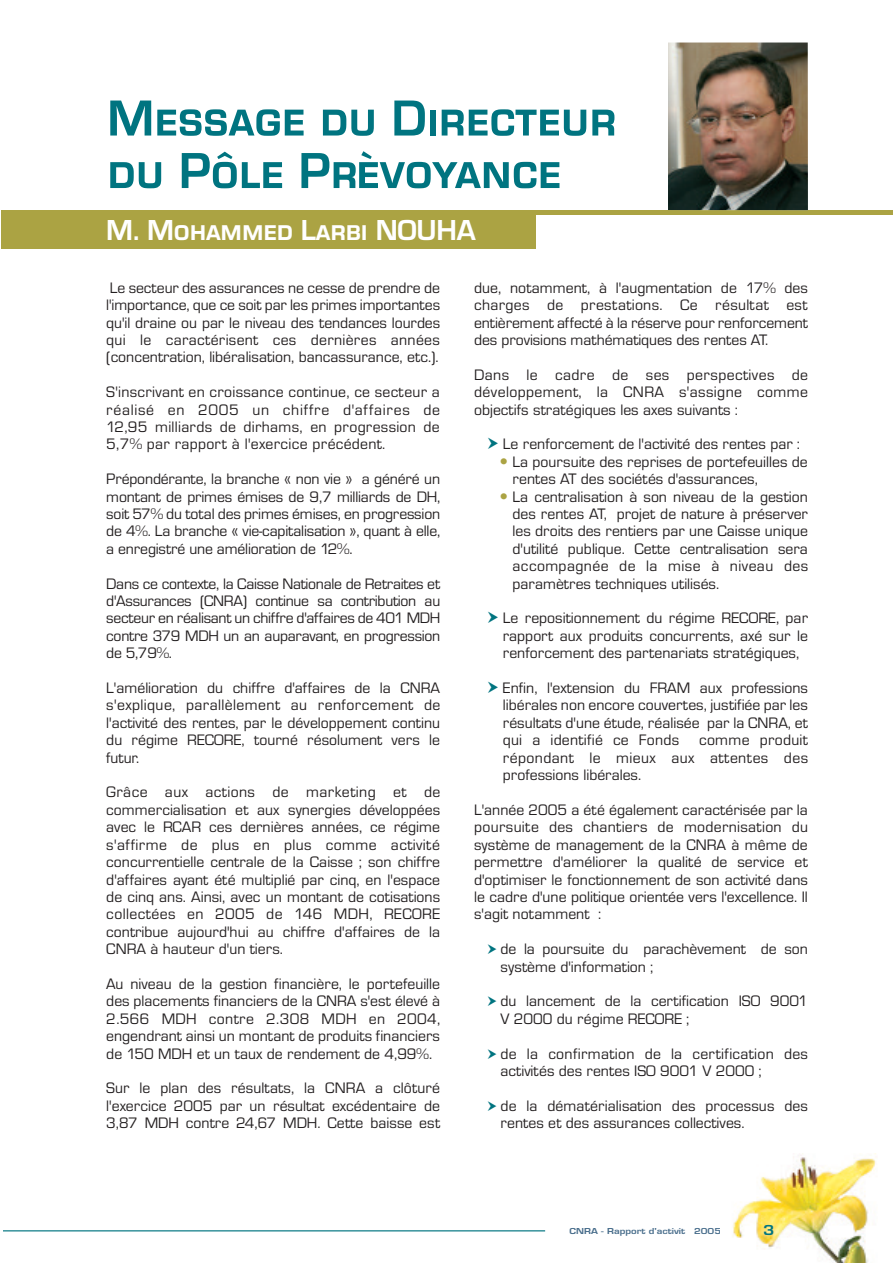
<style>
.page{position:relative;width:893px;height:1263px;background:#fff}
.page>*{position:absolute;margin:0;border:0;box-sizing:border-box;transform-origin:0 0}
.t1{font:700 52.5px/52.5px "Eurostile SCT";color:#007480}
.t2{font:700 30px "Eurostile SCT";letter-spacing:-.005em;color:#fff}
.t3{font:15.75px/17.4px "Eurostile T";color:#231f20;text-align:justify}
.t4{font:15.75px/17.4px "Eurostile T";letter-spacing:.02em;color:#231f20}
.t5{font:700 15px "Eurose";color:#007480}
.t6{font:700 9px "Eurose";color:#486d8b}
</style>
<div class="page">
<hr style="left:3px;top:1230px;width:542px;height:1px;background:#007480">
<img style="left:732px;top:1153px;width:144px;height:110px">
<div style="left:1px;top:210px;width:892px;height:39px;background:#aba343"></div>
<div style="left:536px;top:215px;width:357px;height:35px;background:#fff"></div>
<img style="left:668px;top:43px;width:140px;height:167px">
<h1 class="t1" style="left:107px;top:91px;width:511px">Message du Directeur du Pôle Prèvoyance</h1>
<h2 class="t2" style="left:106px;top:212px;width:371px">M. Mohammed Larbi NOUHA</h2>
<p class="t3" style="left:106px;top:279px;width:335px">Le secteur des assurances ne cesse de prendre de l'importance, que ce soit par les primes importantes qu'il draine ou par le niveau des tendances lourdes qui le caractérisent ces dernières années (concentration, libéralisation, bancassurance, etc.).</p>
<p class="t3" style="left:106px;top:383px;width:335px">S'inscrivant en croissance continue, ce secteur a réalisé en 2005 un chiffre d'affaires de 12,95 milliards de dirhams, en progression de 5,7% par rapport à l'exercice précédent.</p>
<p class="t3" style="left:106px;top:470px;width:336px">Prépondérante, la branche « non vie » a généré un montant de primes émises de 9,7 milliards de DH, soit 57% du total des primes émises, en progression de 4%. La branche « vie-capitalisation », quant à elle, a enregistré une amélioration de 12%.</p>
<p class="t3" style="left:106px;top:574px;width:336px">Dans ce contexte, la Caisse Nationale de Retraites et d'Assurances (CNRA) continue sa contribution au secteur en réalisant un chiffre d'affaires de 401 MDH contre 379 MDH un an auparavant, en progression de 5,79%.</p>
<p class="t3" style="left:106px;top:679px;width:336px">L'amélioration du chiffre d'affaires de la CNRA s'explique, parallèlement au renforcement de l'activité des rentes, par le développement continu du régime RECORE, tourné résolument vers le futur.</p>
<p class="t3" style="left:106px;top:783px;width:336px">Grâce aux actions de marketing et de commercialisation et aux synergies développées avec le RCAR ces dernières années, ce régime s'affirme de plus en plus comme activité concurrentielle centrale de la Caisse ; son chiffre d'affaires ayant été multiplié par cinq, en l'espace de cinq ans. Ainsi, avec un montant de cotisations collectées en 2005 de 146 MDH, RECORE contribue aujourd'hui au chiffre d'affaires de la CNRA à hauteur d'un tiers.</p>
<p class="t3" style="left:106px;top:975px;width:336px">Au niveau de la gestion financière, le portefeuille des placements financiers de la CNRA s'est élevé à 2.566 MDH contre 2.308 MDH en 2004, engendrant ainsi un montant de produits financiers de 150 MDH et un taux de rendement de 4,99%.</p>
<p class="t3" style="left:106px;top:1079px;width:335px">Sur le plan des résultats, la CNRA a clôturé l'exercice 2005 par un résultat excédentaire de 3,87 MDH contre 24,67 MDH. Cette baisse est</p>
<p class="t3" style="left:474px;top:279px;width:335px">due, notamment, à l'augmentation de 17% des charges de prestations. Ce résultat est entièrement affecté à la réserve pour renforcement des provisions mathématiques des rentes AT.</p>
<p class="t3" style="left:474px;top:366px;width:336px">Dans le cadre de ses perspectives de développement, la CNRA s'assigne comme objectifs stratégiques les axes suivants :</p>
<p class="t3" style="left:513px;top:435px;width:297px;text-align:left;text-indent:-10px">Le renforcement de l'activité des rentes par :<br>La poursuite des reprises de portefeuilles de rentes AT des sociétés d'assurances,<br>La centralisation à son niveau de la gestion des rentes AT, projet de nature à préserver les droits des rentiers par une Caisse unique d'utilité publique. Cette centralisation sera accompagnée de la mise à niveau des paramètres techniques utilisés.</p>
<p class="t3" style="left:503px;top:609px;width:307px">Le repositionnement du régime RECORE, par rapport aux produits concurrents, axé sur le renforcement des partenariats stratégiques,</p>
<p class="t3" style="left:503px;top:679px;width:307px">Enfin, l'extension du FRAM aux professions libérales non encore couvertes, justifiée par les résultats d'une étude, réalisée par la CNRA, et qui a identifié ce Fonds</p>
<p class="t3" style="left:503px;top:731px;width:307px;text-indent:196px">comme produit répondant le mieux aux attentes des professions libérales.</p>
<p class="t3" style="left:474px;top:801px;width:336px">L'année 2005 a été également caractérisée par la poursuite des chantiers de modernisation du système de management de la CNRA à même de permettre d'améliorer la qualité de service et d'optimiser le fonctionnement de son activité dans le cadre d'une politique orientée vers l'excellence. Il s'agit notamment :</p>
<p class="t3" style="left:501px;top:940px;width:309px">de la poursuite du parachèvement de son système d'information ;</p>
<p class="t3" style="left:501px;top:992px;width:309px">du lancement de la certification ISO 9001<br>V 2000 du régime RECORE ;</p>
<p class="t4" style="left:501px;top:1044px;width:309px">de la confirmation de la certification des activités des rentes ISO 9001 V 2000 ;</p>
<p class="t3" style="left:501px;top:1096px;width:309px">de la dématérialisation des processus des rentes et des assurances collectives.</p>
<p class="t6" style="left:569px;top:1227px;width:153px">CNRA - Rapport d'activité 2005</p>
<p class="t5" style="left:763px;top:1225px;width:13px">3</p>
</div>
